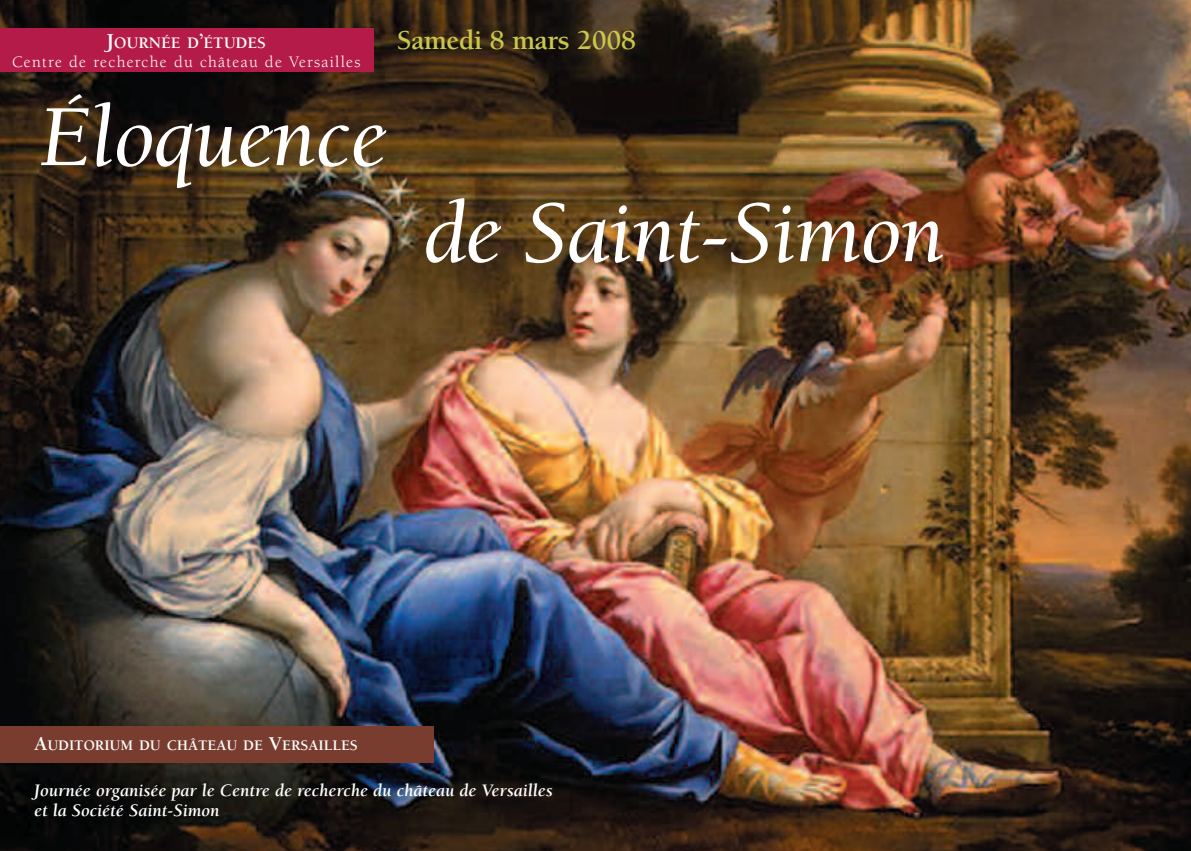
<style>
.page{position:relative;width:1191px;height:851px;background:#fff}
.page>*{position:absolute;margin:0;border:0;box-sizing:border-box;transform-origin:0 0}
.t1{font:italic 89.4px "Berkeley";letter-spacing:-.015em;color:#fff}
.t2{font:700 28px "Berkeley";letter-spacing:-.015em;color:#c8c74c}
.t3{font:italic 700 18px/19.8px "Berkeley";color:#fff}
.t4{font:16.4px "Berkeley";letter-spacing:.075em;color:#fff}
.t5{font:700 16.4px "Berkeley";color:#fff}
.t6{font:700 15px "Berkeley";color:#fff}
.s1{font-size:22px}
.s2{font-size:20px}
</style>
<div class="page">
<img style="left:0;top:0;width:1191px;height:850px">
<div style="left:0;top:28px;width:373px;height:43px;background:#b41b48"></div>
<div style="left:0;top:725px;width:434px;height:37px;background:#793d30"></div>
<p class="t5" style="left:106px;top:37px;width:161px"><span class="s1">J</span>OURNÉE D<span class="s1">’</span>ÉTUDES</p>
<h2 class="t2" style="left:397px;top:29px;width:241px">Samedi 8 mars 2008</h2>
<p class="t4" style="left:12px;top:55px;width:350px">Centre de recherche du château de Versailles</p>
<h1 class="t1" style="left:40px;top:102px;width:348px">Éloquence</h1>
<h1 class="t1" style="left:423px;top:198px;width:523px">de Saint-Simon</h1>
<p class="t6" style="left:34px;top:738px;width:325px"><span class="s2">A</span>UDITORIUM DU CHÂTEAU DE <span class="s2">V</span>ERSAILLES</p>
<p class="t3" style="left:34px;top:781px;width:520px">Journée organisée par le Centre de recherche du château de Versailles et la Société Saint-Simon</p>
</div>
